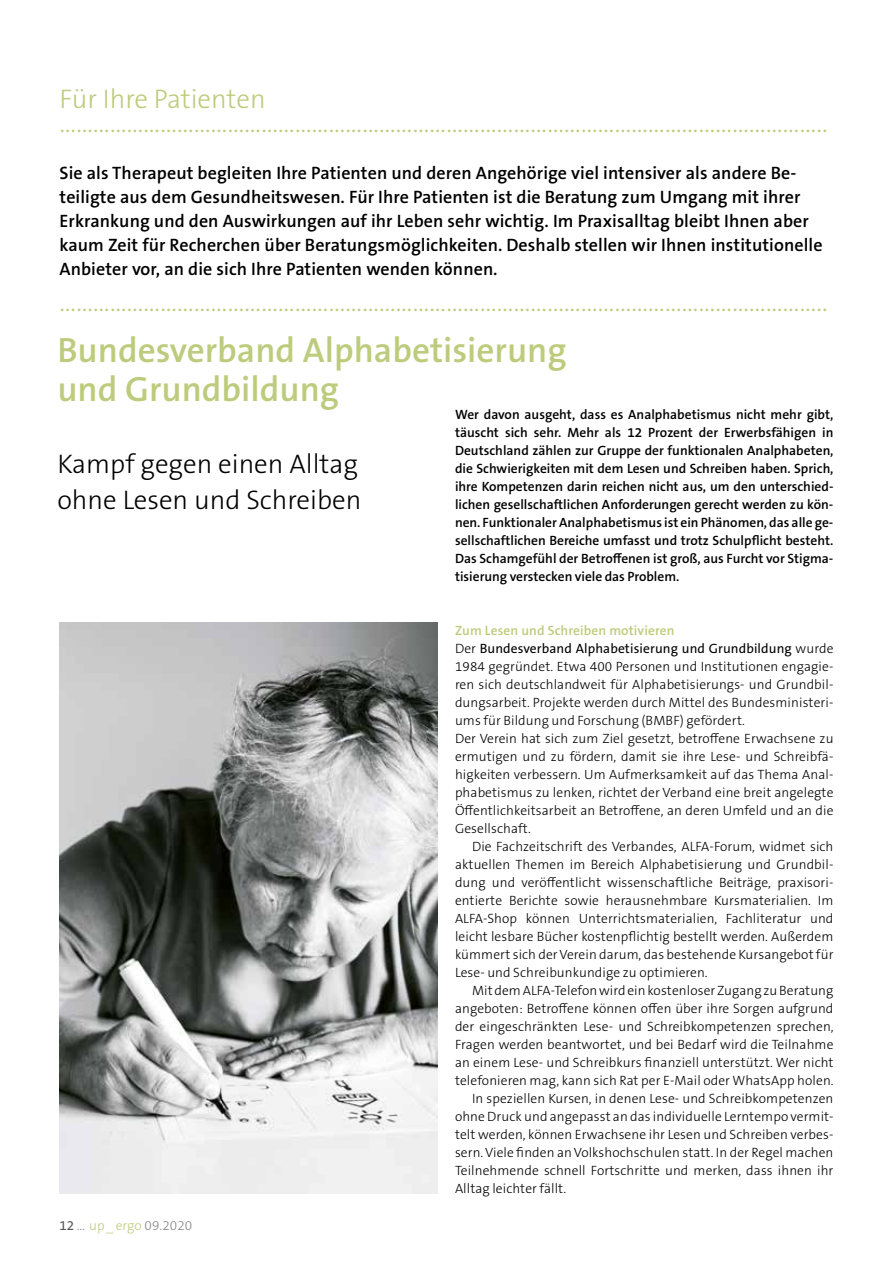
<style>
.page{position:relative;width:893px;height:1263px;background:#fff}
.page>*{position:absolute;margin:0;border:0;box-sizing:border-box;transform-origin:0 0}
.t1{font:600 35.25px/39px "The Sans B W6";color:#bdcb7c}
.t2{font:300 27px/23.4px "The Sans B W3";color:#bdcb7c}
.t3{font:300 27px/36px "The Sans B W3";color:#000}
.t4{font:600 18px/24px "The Sans B W6";letter-spacing:.005em;color:#000}
.t5{font:300 13.5px/18px "The Sans B W3";letter-spacing:.01em;color:#000}
.t6{font:600 13.5px/18px "The Sans B W6";color:#000;text-align:justify}
.t7{font:13.5px "The Sans B W5 Plain";letter-spacing:.01em;color:#000}
.t8{font:600 13.5px "The Sans B W6";letter-spacing:.01em;color:#bdcb7c}
.t9{font:300 13.5px "The Sans B W3";color:#878787}
.s1{font-family:"The Sans B W5 Plain";font-weight:400;color:#575756}
.s2{color:#bdcb7c}
.s3{font-family:"The Sans B W3";font-weight:300}
</style>
<div class="page">
<img style="left:60px;top:623px;width:378px;height:570px">
<h2 class="t2" style="left:60px;top:88px;width:770px">Für Ihre Patienten .........................................................................................................................................</h2>
<p class="t4" style="left:60px;top:161px;width:764px">Sie als Therapeut begleiten Ihre Patienten und deren Angehörige viel intensiver als andere Be&shy;teiligte aus dem Gesundheitswesen. Für Ihre Patienten ist die Beratung zum Umgang mit ihrer Erkrankung und den Auswirkungen auf ihr Leben sehr wichtig. Im Praxisalltag bleibt Ihnen aber kaum Zeit für Recherchen über Beratungsmöglichkeiten. Deshalb stellen wir Ihnen institutionelle Anbieter vor, an die sich Ihre Patienten wenden können.</p>
<h2 class="t2" style="left:60px;top:290px;width:770px">.........................................................................................................................................</h2>
<h1 class="t1" style="left:57px;top:331px;width:511px">Bundesverband Alphabetisierung und Grundbildung</h1>
<p class="t6" style="left:455px;top:406px;width:380px">Wer davon ausgeht, dass es Analphabetismus nicht mehr gibt, täuscht sich sehr. Mehr als 12 Prozent der Erwerbsfähigen in Deutschland zählen zur Gruppe der funktionalen Analphabeten, die Schwierigkeiten mit dem Lesen und Schreiben haben. Sprich, ihre Kompetenzen darin reichen nicht aus, um den unterschied&shy;lichen gesellschaftlichen Anforderungen gerecht werden zu kön&shy;nen. Funktionaler Analphabetismus ist ein Phänomen, das alle ge&shy;sellschaftlichen Bereiche umfasst und trotz Schulpflicht besteht.<br>Das Schamgefühl der Betroffenen ist groß, aus Furcht vor Stigma&shy;tisierung verstecken viele das Problem.</p>
<h2 class="t3" style="left:57px;top:446px;width:305px">Kampf gegen einen Alltag ohne Lesen und Schreiben</h2>
<p class="t9" style="left:60px;top:1216px;width:134px"><span class="s1">12</span> ... <span class="s2">up _ ergo</span> 09.2020</p>
<p class="t8" style="left:455px;top:622px;width:221px">Zum Lesen und Schreiben motivieren</p>
<p class="t7" style="left:455px;top:640px;width:380px"><span class="s3">Der</span> Bundesverband Alphabetisierung und Grundbildung <span class="s3">wurde</span></p>
<p class="t5" style="left:455px;top:657px;width:380px">1984 gegründet. Etwa 400 Personen und Institutionen engagie&shy;ren sich deutschlandweit für Alphabetisierungs- und Grundbil&shy;dungsarbeit. Projekte werden durch Mittel des Bundesministeri&shy;ums für Bildung und Forschung (BMBF) gefördert.<br>Der Verein hat sich zum Ziel gesetzt, betroffene Erwachsene zu ermutigen und zu fördern, damit sie ihre Lese- und Schreibfä&shy;higkeiten verbessern. Um Aufmerksamkeit auf das Thema Anal&shy;phabetismus zu lenken, richtet der Verband eine breit angelegte Öffentlichkeitsarbeit an Betroffene, an deren Umfeld und an die Gesellschaft.</p>
<p class="t5" style="left:455px;top:837px;width:380px;text-align:justify;text-indent:17px">Die Fachzeitschrift des Verbandes, ALFA-Forum, widmet sich aktuellen Themen im Bereich Alphabetisierung und Grundbil&shy;dung und veröffentlicht wissenschaftliche Beiträge, praxisori&shy;entierte Berichte sowie herausnehmbare Kursmaterialien. Im ALFA-Shop können Unterrichtsmaterialien, Fachliteratur und leicht lesbare Bücher kostenpflichtig bestellt werden. Außerdem kümmert sich der Verein darum, das bestehende Kursangebot für Lese- und Schreibunkundige zu optimieren.</p>
<p class="t5" style="left:472px;top:981px;width:363px">Mit dem ALFA-Telefon wird ein kostenloser Zugang zu Beratung</p>
<p class="t5" style="left:455px;top:999px;width:380px">angeboten: Betroffene können offen über ihre Sorgen aufgrund</p>
<p class="t5" style="left:455px;top:1017px;width:380px">der eingeschränkten Lese- und Schreibkompetenzen sprechen,</p>
<p class="t5" style="left:455px;top:1035px;width:380px">Fragen werden beantwortet, und bei Bedarf wird die Teilnahme</p>
<p class="t5" style="left:455px;top:1053px;width:380px">an einem Lese- und Schreibkurs finanziell unterstützt. Wer nicht</p>
<p class="t5" style="left:455px;top:1071px;width:380px">telefonieren mag, kann sich Rat per E-Mail oder WhatsApp holen.</p>
<p class="t5" style="left:472px;top:1089px;width:363px">In speziellen Kursen, in denen Lese- und Schreibkompetenzen</p>
<p class="t5" style="left:455px;top:1107px;width:380px">ohne Druck und angepasst an das individuelle Lerntempo vermit-</p>
<p class="t5" style="left:455px;top:1125px;width:380px">telt werden, können Erwachsene ihr Lesen und Schreiben verbes-</p>
<p class="t5" style="left:455px;top:1143px;width:380px">sern. Viele finden an Volkshochschulen statt. In der Regel machen</p>
<p class="t5" style="left:455px;top:1161px;width:380px">Teilnehmende schnell Fortschritte und merken, dass ihnen ihr</p>
<p class="t5" style="left:455px;top:1179px;width:113px">Alltag leichter fällt.</p>
</div>
